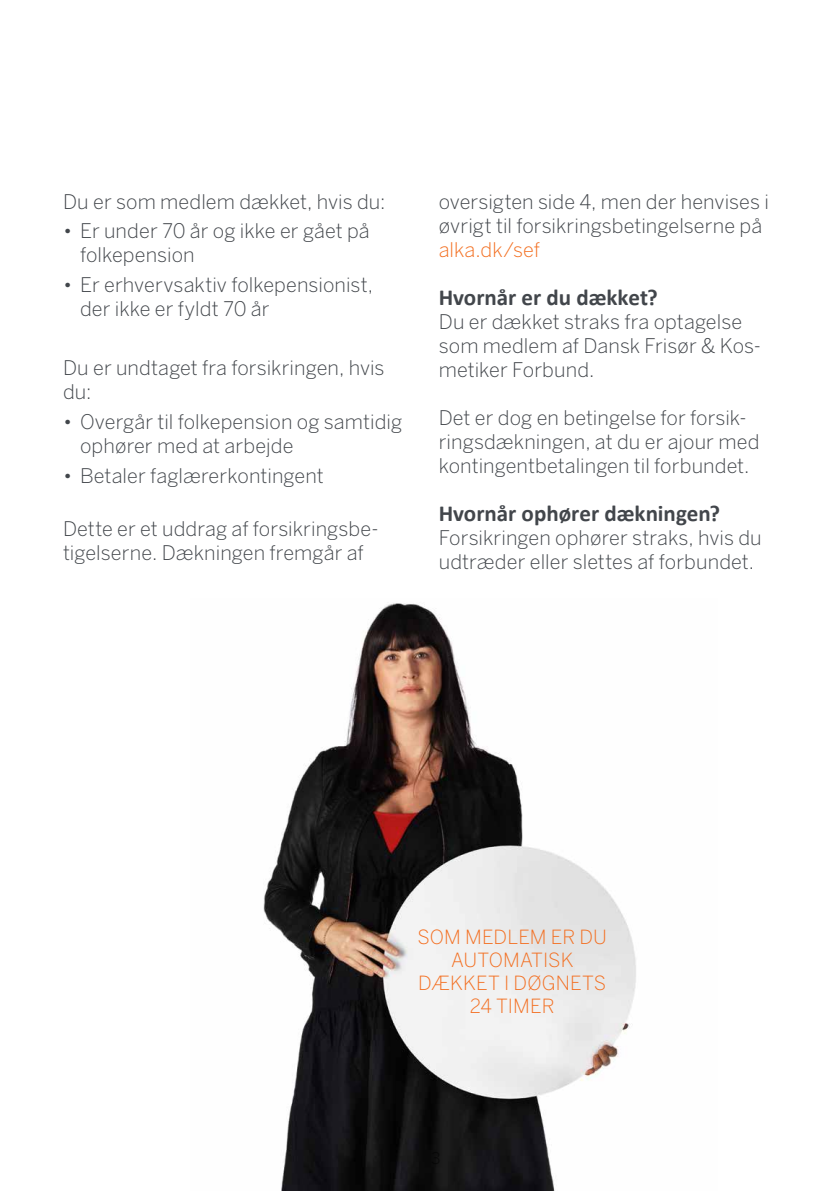
<style>
.page{position:relative;width:840px;height:1191px;background:#fff}
.page>*{position:absolute;margin:0;border:0;box-sizing:border-box;transform-origin:0 0}
.t1{font:700 23px "Calibri";color:#42464b}
.t2{font:300 20px/24px "Benton Sans";letter-spacing:.005em;color:#42464b}
.t3{font:300 20px "Benton Sans";letter-spacing:.005em;color:#f36f21}
.t4{font:300 19.4px/23.2px "Benton Sans";letter-spacing:.005em;color:#f36f21;text-align:center}
</style>
<div class="page">
<img style="left:263px;top:603px;width:373px;height:588px">
<p class="t2" style="left:63px;top:189px;width:324px">Du er som medlem dækket, hvis du:</p>
<p class="t2" style="left:80px;top:219px;width:291px;text-indent:-17px">• Er under 70 år og ikke er gået på folkepension</p>
<p class="t2" style="left:80px;top:272px;width:294px;text-indent:-17px">• Er erhvervsaktiv folkepensionist, der ikke er fyldt 70 år</p>
<p class="t2" style="left:63px;top:356px;width:323px">Du er undtaget fra forsikringen, hvis du:</p>
<p class="t2" style="left:80px;top:409px;width:323px;text-indent:-17px">• Overgår til folkepension og samtidig ophører med at arbejde</p>
<p class="t2" style="left:63px;top:463px;width:262px">• Betaler faglærerkontingent</p>
<p class="t2" style="left:63px;top:517px;width:317px">Dette er et uddrag af forsikringsbe&shy;tigelserne. Dækningen fremgår af</p>
<p class="t2" style="left:438px;top:189px;width:332px">oversigten side 4, men der henvises i øvrigt til forsikringsbetingelserne på</p>
<p class="t3" style="left:438px;top:237px;width:103px">alka.dk/sef</p>
<p class="t1" style="left:438px;top:281px;width:220px">Hvornår er du dækket?</p>
<p class="t2" style="left:438px;top:309px;width:323px">Du er dækket straks fra optagelse som medlem af Dansk Frisør &amp; Kos&shy;metiker Forbund.</p>
<p class="t2" style="left:438px;top:405px;width:322px">Det er dog en betingelse for forsik&shy;ringsdækningen, at du er ajour med kontingentbetalingen til forbundet.</p>
<p class="t1" style="left:438px;top:497px;width:283px">Hvornår ophører dækningen?</p>
<p class="t2" style="left:438px;top:525px;width:324px">Forsikringen ophører straks, hvis du udtræder eller slettes af forbundet.</p>
<p class="t4" style="left:417px;top:924px;width:191px">SOM MEDLEM ER DU<br>AUTOMATISK<br>DÆKKET I DØGNETS<br>24 TIMER</p>
</div>
